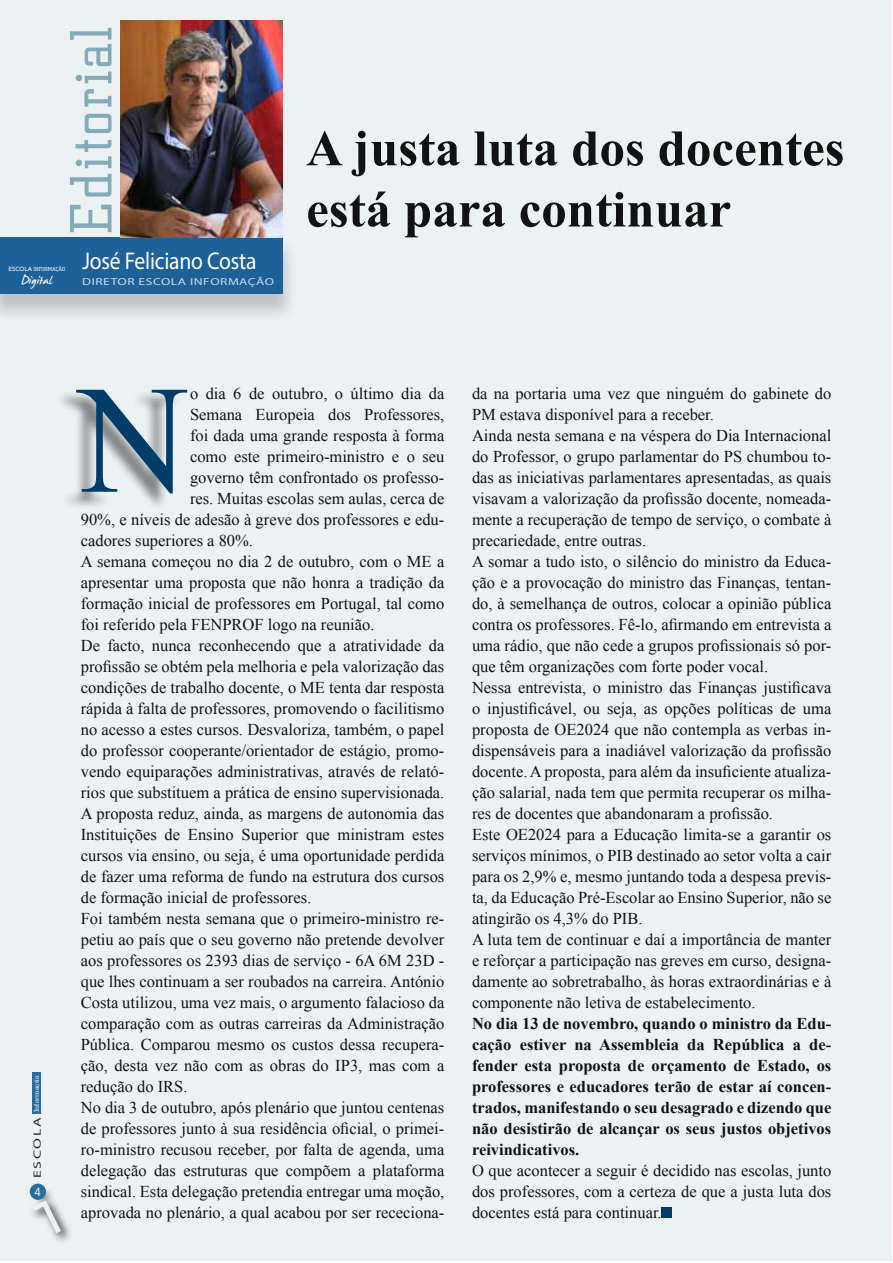
<style>
.page{position:relative;width:893px;height:1263px;background:#fff}
.page>*{position:absolute;margin:0;border:0;box-sizing:border-box;transform-origin:0 0}
.t1{font:154.05px "Times New Roman";color:#003e69}
.t2{font:61.65px "Civic";letter-spacing:.05em;color:#84abb9}
.t3{font:700 51px/61.2px "Times New Roman";color:#121212}
.t4{font:24.3px "Myriad Pro";letter-spacing:-.01em;color:#fff;scale:.89 1}
.t5{font:21px "James Fajardo";color:#fff}
.t6{font:16.5px/21px "Times New Roman";color:#121212}
.t7{font:700 16.5px/21px "Times New Roman";color:#121212;text-align:justify}
.t8{font:12px "Andale Mono";color:#fff}
.t9{font:10.5px "Myriad Pro";letter-spacing:.1em;color:#121212;scale:1.5 1}
.t10{font:10.2px "Myriad Pro";letter-spacing:.04em;color:#cfd7e5;scale:1.33 1}
.t11{font:6.75px "Civic";letter-spacing:.01em;color:#fff;scale:1.33 1}
.t12{font:6px "Civic";color:#fff}
.s1{font-family:"Avenir";font-weight:500}
</style>
<div class="page">
<div style="left:0;top:0;width:891px;height:1260px;background:#ecf2f4"></div>
<div style="left:0;top:239px;width:298px;height:84px;background:#121212;opacity:.21"></div>
<div style="left:0;top:237px;width:282px;height:57px;background:#1d6198"></div>
<img style="left:120px;top:21px;width:163px;height:216px">
<div style="left:55px;top:390px;width:127px;height:120px;background:#121212;opacity:.49"></div>
<div style="left:662px;top:1207px;width:10px;height:11px;background:#003e69"></div>
<h2 class="t2" style="left:58px;top:234px;width:208px;rotate:-90deg">Editorial</h2>
<p class="t12" style="left:8px;top:265px;width:58px"><span class="s1">ESCOLA</span> INFORMAÇÃO</p>
<p class="t5" style="left:22px;top:269px;width:32px">Digital</p>
<h3 class="t4" style="left:82px;top:245px;width:197px">José Feliciano Costa</h3>
<p class="t10" style="left:82px;top:275px;width:146px">DIRETOR ESCOLA INFORMAÇÃO</p>
<h3 class="t3" style="left:306px;top:116px;width:540px">A justa luta dos docentes está para continuar</h3>
<p class="t11" style="left:33px;top:1112px;width:29px;rotate:-90deg">Informação</p>
<p class="t9" style="left:31px;top:1178px;width:42px;rotate:-90deg">ESCOLA</p>
<p class="t8" style="left:34px;top:1184px;width:9px">4</p>
<h1 class="t1" style="left:78px;top:337px;width:113px">N</h1>
<p class="t6" style="left:190px;top:382px;width:256px">o dia 6 de outubro, o último dia da</p>
<p class="t6" style="left:190px;top:403px;width:256px">Semana Europeia dos Professores,</p>
<p class="t6" style="left:190px;top:424px;width:256px">foi dada uma grande resposta à forma</p>
<p class="t6" style="left:190px;top:445px;width:256px">como este primeiro-ministro e o seu</p>
<p class="t6" style="left:190px;top:466px;width:256px">governo têm confrontado os professo-</p>
<p class="t6" style="left:190px;top:487px;width:256px">res. Muitas escolas sem aulas, cerca de</p>
<p class="t6" style="left:81px;top:508px;width:365px">90%, e níveis de adesão à greve dos professores e edu-</p>
<p class="t6" style="left:81px;top:529px;width:174px">cadores superiores a 80%.</p>
<p class="t6" style="left:81px;top:550px;width:365px">A semana começou no dia 2 de outubro, com o ME a</p>
<p class="t6" style="left:81px;top:571px;width:365px">apresentar uma proposta que não honra a tradição da</p>
<p class="t6" style="left:81px;top:592px;width:365px">formação inicial de professores em Portugal, tal como</p>
<p class="t6" style="left:81px;top:613px;width:295px">foi referido pela FENPROF logo na reunião.</p>
<p class="t6" style="left:81px;top:634px;width:365px">De facto, nunca reconhecendo que a atratividade da</p>
<p class="t6" style="left:81px;top:655px;width:365px">profissão se obtém pela melhoria e pela valorização das</p>
<p class="t6" style="left:81px;top:676px;width:365px">condições de trabalho docente, o ME tenta dar resposta</p>
<p class="t6" style="left:81px;top:697px;width:365px">rápida à falta de professores, promovendo o facilitismo</p>
<p class="t6" style="left:81px;top:718px;width:365px">no acesso a estes cursos. Desvaloriza, também, o papel</p>
<p class="t6" style="left:81px;top:739px;width:365px">do professor cooperante/orientador de estágio, promo-</p>
<p class="t6" style="left:81px;top:760px;width:365px">vendo equiparações administrativas, através de relató-</p>
<p class="t6" style="left:81px;top:781px;width:365px">rios que substituem a prática de ensino supervisionada.</p>
<p class="t6" style="left:81px;top:802px;width:365px">A proposta reduz, ainda, as margens de autonomia das</p>
<p class="t6" style="left:81px;top:823px;width:365px">Instituições de Ensino Superior que ministram estes</p>
<p class="t6" style="left:81px;top:844px;width:365px">cursos via ensino, ou seja, é uma oportunidade perdida</p>
<p class="t6" style="left:81px;top:865px;width:365px">de fazer uma reforma de fundo na estrutura dos cursos</p>
<p class="t6" style="left:81px;top:886px;width:232px">de formação inicial de professores.</p>
<p class="t6" style="left:81px;top:907px;width:365px">Foi também nesta semana que o primeiro-ministro re-</p>
<p class="t6" style="left:81px;top:928px;width:365px">petiu ao país que o seu governo não pretende devolver</p>
<p class="t6" style="left:81px;top:949px;width:365px">aos professores os 2393 dias de serviço - 6A 6M 23D -</p>
<p class="t6" style="left:81px;top:970px;width:365px">que lhes continuam a ser roubados na carreira. António</p>
<p class="t6" style="left:81px;top:991px;width:365px">Costa utilizou, uma vez mais, o argumento falacioso da</p>
<p class="t6" style="left:81px;top:1012px;width:365px">comparação com as outras carreiras da Administração</p>
<p class="t6" style="left:81px;top:1033px;width:365px">Pública. Comparou mesmo os custos dessa recupera-</p>
<p class="t6" style="left:81px;top:1054px;width:365px">ção, desta vez não com as obras do IP3, mas com a</p>
<p class="t6" style="left:81px;top:1075px;width:108px">redução do IRS.</p>
<p class="t6" style="left:81px;top:1096px;width:365px">No dia 3 de outubro, após plenário que juntou centenas</p>
<p class="t6" style="left:81px;top:1117px;width:365px">de professores junto à sua residência oficial, o primei-</p>
<p class="t6" style="left:81px;top:1138px;width:365px">ro-ministro recusou receber, por falta de agenda, uma</p>
<p class="t6" style="left:81px;top:1159px;width:365px">delegação das estruturas que compõem a plataforma</p>
<p class="t6" style="left:81px;top:1180px;width:365px">sindical. Esta delegação pretendia entregar uma moção,</p>
<p class="t6" style="left:81px;top:1201px;width:365px">aprovada no plenário, a qual acabou por ser receciona-</p>
<p class="t6" style="left:472px;top:383px;width:361px">da na portaria uma vez que ninguém do gabinete do PM estava disponível para a receber.<br>Ainda nesta semana e na véspera do Dia Internacional do Professor, o grupo parlamentar do PS chumbou to&shy;das as iniciativas parlamentares apresentadas, as quais visavam a valorização da profissão docente, nomeada&shy;mente a recuperação de tempo de serviço, o combate à precariedade, entre outras.<br>A somar a tudo isto, o silêncio do ministro da Educa&shy;ção e a provocação do ministro das Finanças, tentan&shy;do, à semelhança de outros, colocar a opinião pública contra os professores. Fê-lo, afirmando em entrevista a uma rádio, que não cede a grupos profissionais só por&shy;que têm organizações com forte poder vocal.<br>Nessa entrevista, o ministro das Finanças justificava o injustificável, ou seja, as opções políticas de uma proposta de OE2024 que não contempla as verbas in&shy;dispensáveis para a inadiável valorização da profissão docente. A proposta, para além da insuficiente atualiza&shy;ção salarial, nada tem que permita recuperar os milha&shy;res de docentes que abandonaram a profissão.<br>Este OE2024 para a Educação limita-se a garantir os serviços mínimos, o PIB destinado ao setor volta a cair para os 2,9% e, mesmo juntando toda a despesa previs&shy;ta, da Educação Pré-Escolar ao Ensino Superior, não se atingirão os 4,3% do PIB.<br>A luta tem de continuar e daí a importância de manter e reforçar a participação nas greves em curso, designa&shy;damente ao sobretrabalho, às horas extraordinárias e à componente não letiva de estabelecimento.</p>
<p class="t7" style="left:472px;top:1013px;width:361px">No dia 13 de novembro, quando o ministro da Edu&shy;cação estiver na Assembleia da República a de&shy;fender esta proposta de orçamento de Estado, os professores e educadores terão de estar aí concen&shy;trados, manifestando o seu desagrado e dizendo que não desistirão de alcançar os seus justos objetivos reivindicativos.</p>
<p class="t6" style="left:472px;top:1160px;width:361px;text-align:justify">O que acontecer a seguir é decidido nas escolas, junto dos professores, com a certeza de que a justa luta dos docentes está para continuar.</p>
</div>
